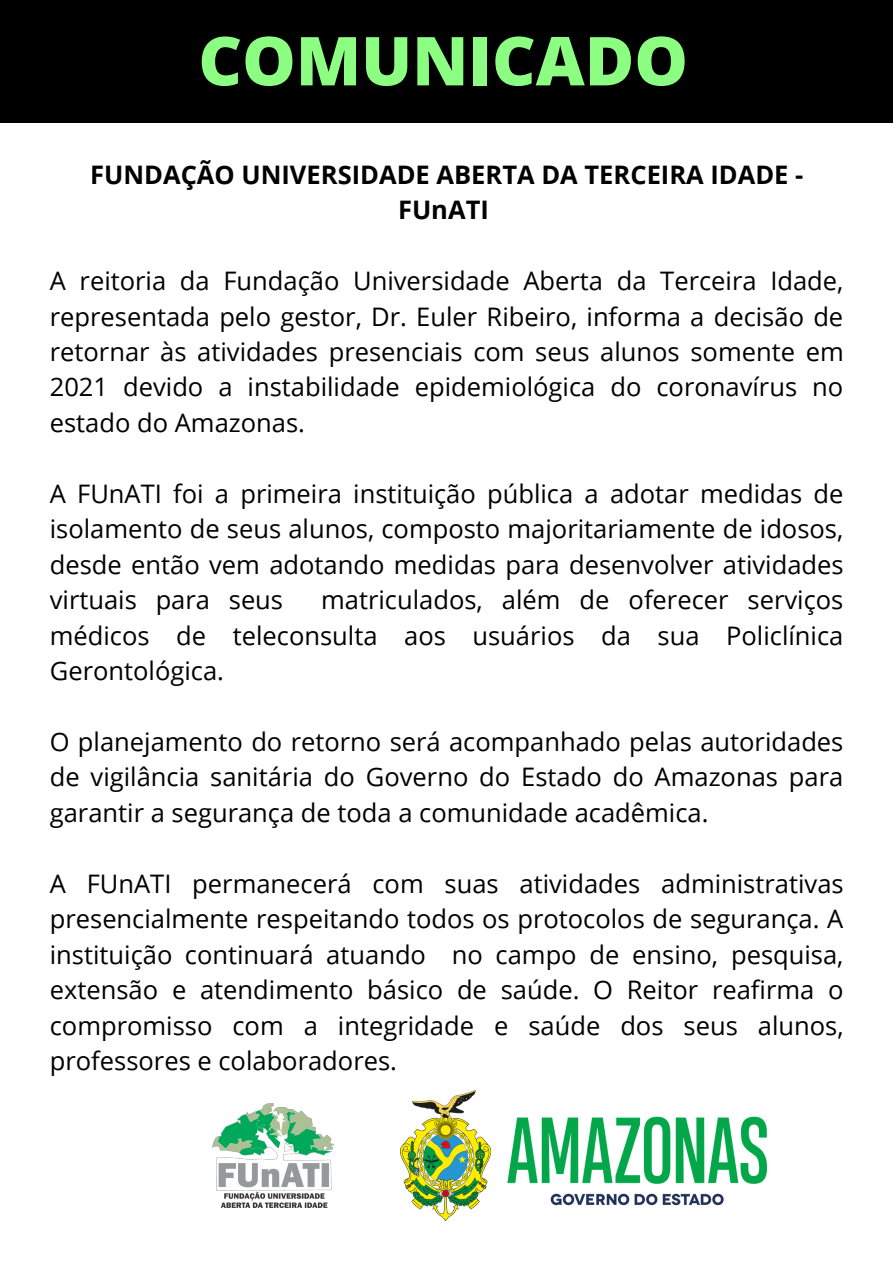
<style>
.page{position:relative;width:893px;height:1263px;background:#fff}
.page>*{position:absolute;margin:0;border:0;box-sizing:border-box;transform-origin:0 0}
.t1{font:800 67.5px "Open Sans";color:#8cff82}
.t2{font:25.5px/35.5px "Open Sans";color:#000;text-align:justify}
.t3{font:700 25.5px/35.5px "Open Sans";color:#000;text-align:center}
</style>
<div class="page">
<img style="left:213px;top:1104px;width:120px;height:103px">
<div style="left:0;top:0;width:893px;height:123px;background:#000"></div>
<img style="left:400px;top:1090px;width:366px;height:131px">
<h1 class="t1" style="left:198px;top:13px;width:491px">COMUNICADO</h1>
<p class="t3" style="left:90px;top:156px;width:715px">FUNDAÇÃO UNIVERSIDADE ABERTA DA TERCEIRA IDADE -<br>FUnATI</p>
<p class="t2" style="left:50px;top:262px;width:795px">A reitoria da Fundação Universidade Aberta da Terceira Idade, representada pelo gestor, Dr. Euler Ribeiro, informa a decisão de retornar às atividades presenciais com seus alunos somente em 2021 devido a instabilidade epidemiológica do coronavírus no estado do Amazonas.</p>
<p class="t2" style="left:50px;top:475px;width:795px">A FUnATI foi a primeira instituição pública a adotar medidas de isolamento de seus alunos, composto majoritariamente de idosos, desde então vem adotando medidas para desenvolver atividades virtuais para seus</p>
<p class="t2" style="left:50px;top:581px;width:795px;text-indent:271px">matriculados, além de oferecer serviços médicos de teleconsulta aos usuários da sua Policlínica Gerontológica.</p>
<p class="t2" style="left:50px;top:723px;width:795px">O planejamento do retorno será acompanhado pelas autoridades de vigilância sanitária do Governo do Estado do Amazonas para garantir a segurança de toda a comunidade acadêmica.</p>
<p class="t2" style="left:50px;top:865px;width:795px">A FUnATI permanecerá com suas atividades administrativas presencialmente respeitando todos os protocolos de segurança. A instituição continuará atuando no campo de ensino, pesquisa, extensão e atendimento básico de saúde. O Reitor reafirma o compromisso com a integridade e saúde dos seus alunos, professores e colaboradores.</p>
</div>
